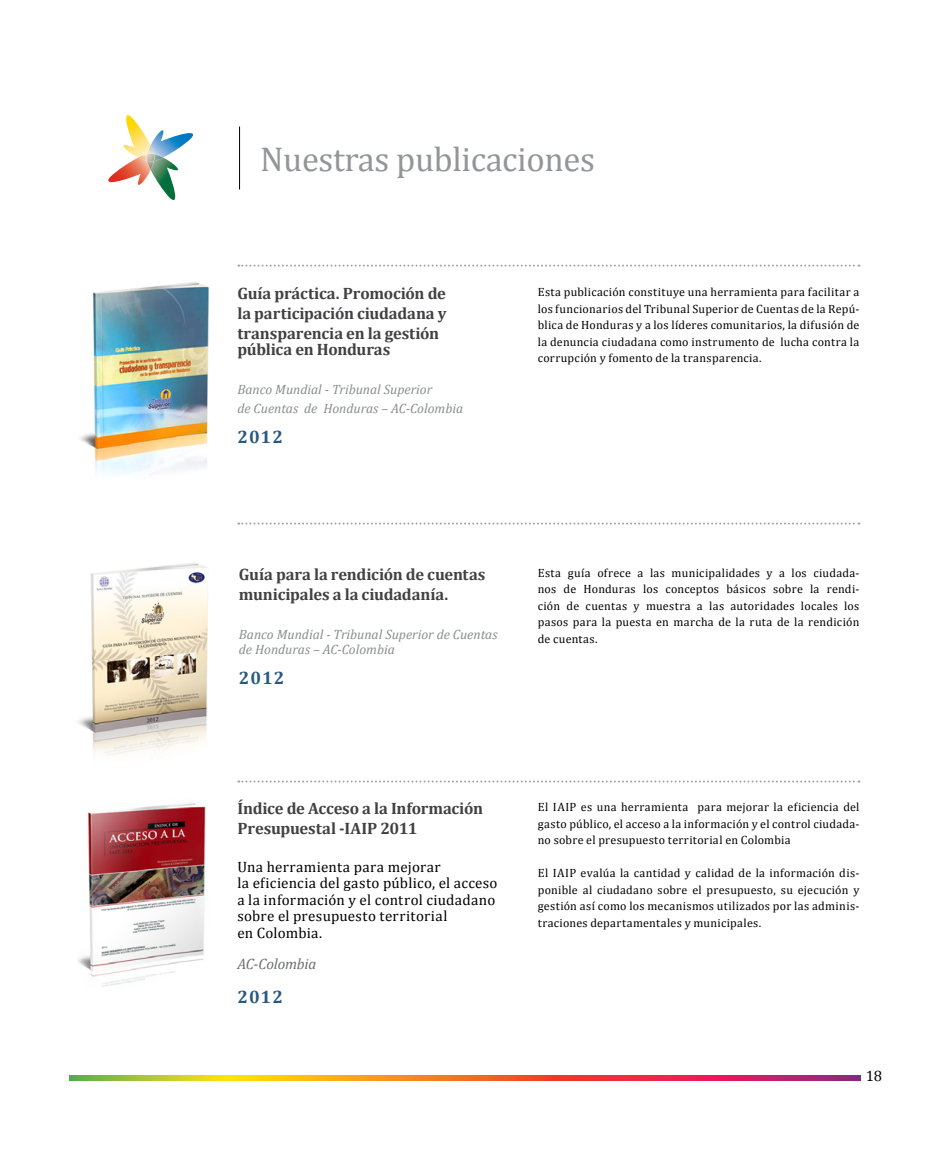
<style>
.page{position:relative;width:936px;height:1149px;background:#fff}
.page>*{position:absolute;margin:0;border:0;box-sizing:border-box;transform-origin:0 0}
.t1{font:34.65px "Cambria";letter-spacing:-.01em;color:#939598}
.t2{font:700 18px "Cambria";letter-spacing:.055em;color:#285982}
.t3{font:700 16.5px/19.8px "Cambria";letter-spacing:-.01em;color:#414042}
.t4{font:15px/16.5px "Cambria";letter-spacing:.02em;color:#000}
.t5{font:italic 15px "Cambria";letter-spacing:-.015em;color:#6d6e71}
.t6{font:italic 13.5px/15.6px "Cambria";color:#8a8c8e}
.t7{font:12px/16.5px "Cambria";letter-spacing:.025em;color:#000;text-align:justify}
</style>
<div class="page">
<svg style="left:69px;top:1075px;width:791px;height:4px"></svg>
<img style="left:80px;top:282px;width:129px;height:192px">
<img style="left:78px;top:803px;width:128px;height:184px">
<img style="left:78px;top:563px;width:130px;height:193px">
<svg style="left:238px;top:264px;width:621px;height:2px"></svg>
<svg style="left:238px;top:522px;width:621px;height:2px"></svg>
<svg style="left:238px;top:780px;width:621px;height:2px"></svg>
<svg style="left:108px;top:115px;width:85px;height:85px"></svg>
<hr style="left:239px;top:126px;width:1px;height:63px;background:#000">
<h1 class="t1" style="left:260px;top:138px;width:336px">Nuestras publicaciones</h1>
<h3 class="t3" style="left:237px;top:283px;width:211px;text-align:justify">Guía práctica. Promoción de la participación ciudadana y transparencia en la gestión</h3>
<h3 class="t3" style="left:237px;top:339px;width:154px">pública en Honduras</h3>
<p class="t6" style="left:237px;top:379px;width:227px;line-height:19px">Banco Mundial - Tribunal Superior<br>de Cuentas de Honduras – AC-Colombia</p>
<h2 class="t2" style="left:237px;top:426px;width:47px">2012</h2>
<p class="t7" style="left:537px;top:284px;width:323px">Esta publicación constituye una herramienta para facilitar a los funcionarios del Tribunal Superior de Cuentas de la Repú&shy;blica de Honduras y a los líderes comunitarios, la difusión de la denuncia ciudadana como instrumento de lucha contra la corrupción y fomento de la transparencia.</p>
<h3 class="t3" style="left:239px;top:564px;width:248px">Guía para la rendición de cuentas municipales a la ciudadanía.</h3>
<p class="t6" style="left:239px;top:626px;width:260px">Banco Mundial - Tribunal Superior de Cuentas de Honduras – AC-Colombia</p>
<h2 class="t2" style="left:239px;top:667px;width:47px">2012</h2>
<p class="t7" style="left:537px;top:564px;width:323px">Esta guía ofrece a las municipalidades y a los ciudada&shy;nos de Honduras los conceptos básicos sobre la rendi&shy;ción de cuentas y muestra a las autoridades locales los pasos para la puesta en marcha de la ruta de la rendición de cuentas.</p>
<h3 class="t3" style="left:237px;top:798px;width:247px">Índice de Acceso a la Información<br>Presupuestal -IAIP 2011</h3>
<p class="t4" style="left:237px;top:857px;width:262px">Una herramienta para mejorar<br>la eficiencia del gasto público, el acceso a la información y el control ciudadano sobre el presupuesto territorial<br>en Colombia.</p>
<p class="t5" style="left:237px;top:954px;width:80px">AC-Colombia</p>
<h2 class="t2" style="left:237px;top:985px;width:47px">2012</h2>
<p class="t7" style="left:537px;top:798px;width:323px">El IAIP es una herramienta para mejorar la eficiencia del gasto público, el acceso a la información y el control ciudada&shy;no sobre el presupuesto territorial en Colombia</p>
<p class="t7" style="left:537px;top:864px;width:323px">El IAIP evalúa la cantidad y calidad de la información dis&shy;ponible al ciudadano sobre el presupuesto, su ejecución y gestión así como los mecanismos utilizados por las adminis&shy;traciones departamentales y municipales.</p>
<p class="t4" style="left:865px;top:1067px;width:18px">18</p>
</div>
